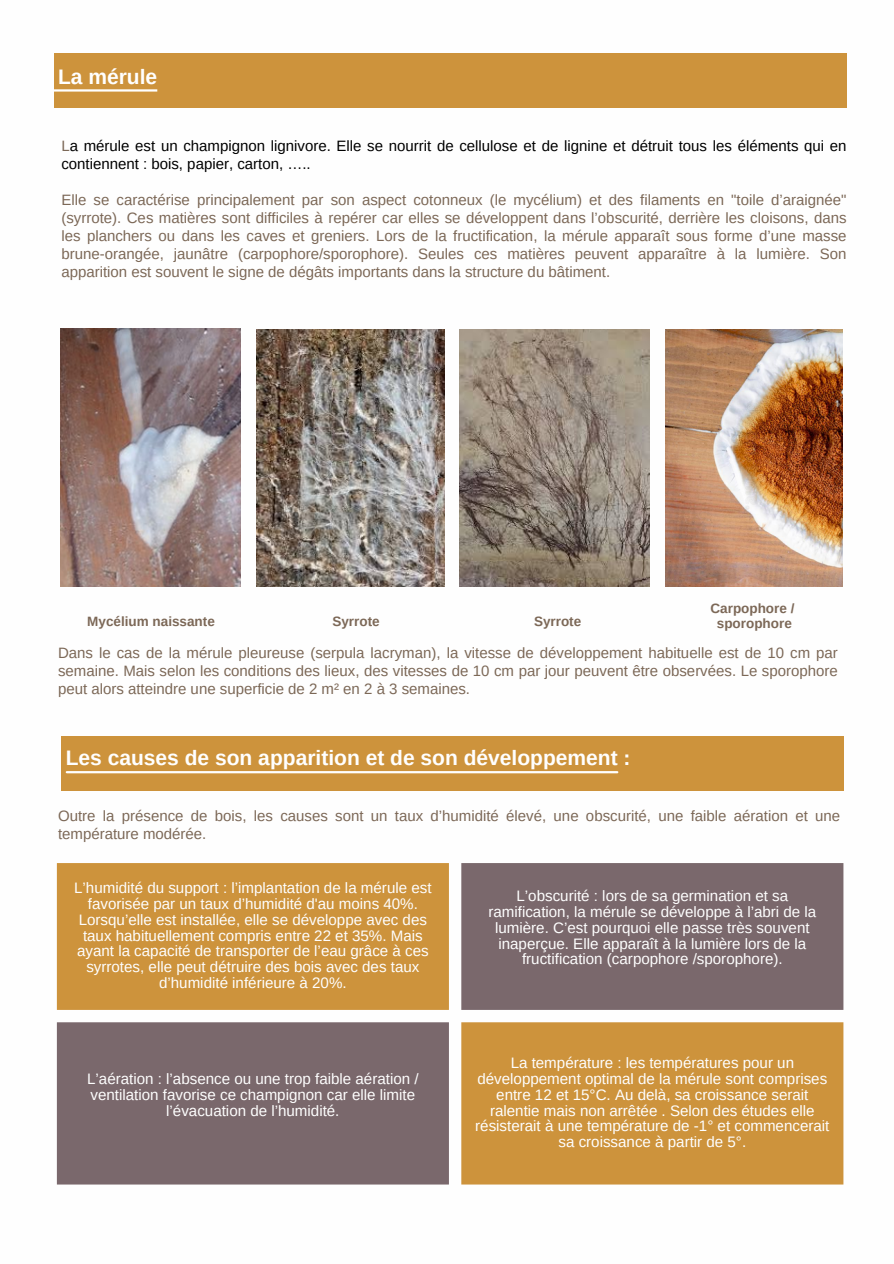
<style>
.page{position:relative;width:894px;height:1264px;background:#fff}
.page>*{position:absolute;margin:0;border:0;box-sizing:border-box;transform-origin:0 0}
.t1{font:700 21px "Arimo";color:#fff}
.t2{font:15.15px/15.8px "Arimo";color:#fefefe;text-align:center}
.t3{font:15px/18px "Arimo";color:#7c6857;text-align:justify}
.t4{font:15px/18px "Arimo";color:#000}
.t5{font:700 13.5px "Arimo";color:#7c6857}
.s1{color:#7c6857}
</style>
<div class="page">
<img style="left:61px;top:328px;width:180px;height:258px">
<img style="left:460px;top:329px;width:189px;height:258px">
<img style="left:256px;top:329px;width:188px;height:258px">
<img style="left:665px;top:329px;width:176px;height:258px">
<div style="left:61px;top:736px;width:782px;height:54px;background:#cd933c"></div>
<hr style="left:67px;top:771px;width:550px;height:2px;background:#fff">
<div style="left:54px;top:53px;width:792px;height:55px;background:#cd933c"></div>
<hr style="left:54px;top:89px;width:103px;height:3px;background:#fff">
<svg style="left:57px;top:863px;width:786px;height:321px;background:#a8845d"></svg>
<h2 class="t1" style="left:58px;top:65px;width:101px">La mérule</h2>
<h2 class="t4" style="left:61px;top:137px;width:786px"><span class="s1">L</span>a mérule est un champignon lignivore. Elle se nourrit de cellulose et de lignine et détruit tous les éléments qui en contiennent : bois, papier, carton, …..</h2>
<p class="t3" style="left:61px;top:191px;width:786px">Elle se caractérise principalement par son aspect cotonneux (le mycélium) et des filaments en "toile d’araignée" (syrrote). Ces matières sont difficiles à repérer car elles se développent dans l’obscurité, derrière les cloisons, dans les planchers ou dans les caves et greniers. Lors de la fructification, la mérule apparaît sous forme d’une masse brune-orangée, jaunâtre (carpophore/sporophore). Seules ces matières peuvent apparaître à la lumière. Son apparition est souvent le signe de dégâts importants dans la structure du bâtiment.</p>
<p class="t5" style="left:710px;top:600px;width:85px">Carpophore /</p>
<h1 class="t5" style="left:87px;top:613px;width:129px">Mycélium naissante</h1>
<p class="t5" style="left:332px;top:613px;width:49px">Syrrote</p>
<p class="t5" style="left:534px;top:613px;width:49px">Syrrote</p>
<p class="t5" style="left:716px;top:616px;width:76px">sporophore</p>
<p class="t3" style="left:58px;top:643px;width:781px">Dans le cas de la mérule pleureuse (serpula lacryman), la vitesse de développement habituelle est de 10 cm par semaine. Mais selon les conditions des lieux, des vitesses de 10 cm par jour peuvent être observées. Le sporophore peut alors atteindre une superficie de 2 m² en 2 à 3 semaines.</p>
<p class="t1" style="left:66px;top:746px;width:566px">Les causes de son apparition et de son développement :</p>
<h2 class="t3" style="left:58px;top:806px;width:783px">Outre la présence de bois, les causes sont un taux d’humidité élevé, une obscurité, une faible aération et une température modérée.</h2>
<p class="t2" style="left:74px;top:880px;width:359px">L’humidité du support : l’implantation de la mérule est favorisée par un taux d’humidité d'au moins 40%.<br>Lorsqu’elle est installée, elle se développe avec des taux habituellement compris entre 22 et 35%. Mais ayant la capacité de transporter de l’eau grâce à ces syrrotes, elle peut détruire des bois avec des taux d’humidité inférieure à 20%.</p>
<p class="t2" style="left:488px;top:888px;width:329px">L’obscurité : lors de sa germination et sa ramification, la mérule se développe à l’abri de la lumière. C’est pourquoi elle passe très souvent inaperçue. Elle apparaît à la lumière lors de la fructification (carpophore /sporophore).</p>
<p class="t2" style="left:87px;top:1071px;width:333px">L’aération : l’absence ou une trop faible aération / ventilation favorise ce champignon car elle limite l’évacuation de l’humidité.</p>
<h2 class="t2" style="left:475px;top:1055px;width:355px">La température : les températures pour un développement optimal de la mérule sont comprises entre 12 et 15°C. Au delà, sa croissance serait ralentie mais non arrêtée . Selon des études elle résisterait à une température de -1° et commencerait sa croissance à partir de 5°.</h2>
</div>
